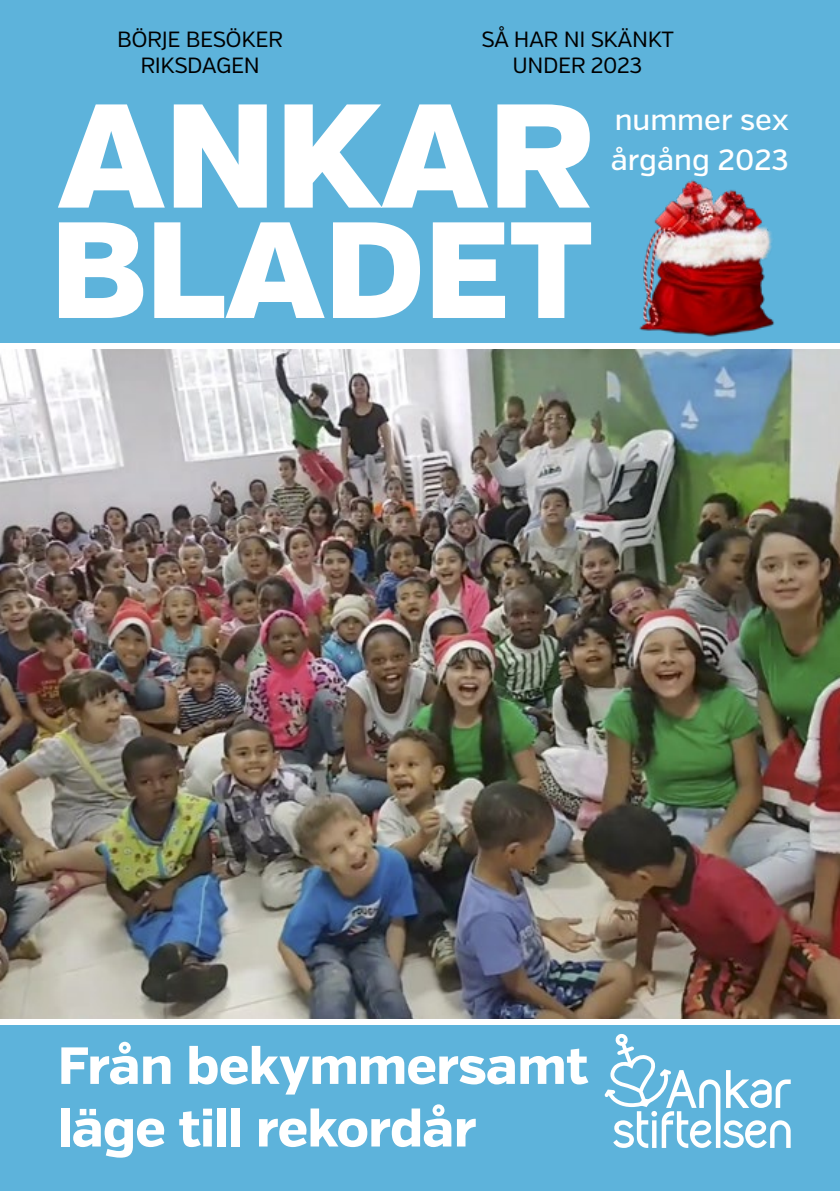
<style>
.page{position:relative;width:840px;height:1191px;background:#fff}
.page>*{position:absolute;margin:0;border:0;box-sizing:border-box;transform-origin:0 0}
.t1{font:800 52.2px/62.6px "Verb";letter-spacing:-.01em;color:#fff}
.t2{font:500 29.2px/40.2px "Verb";color:#fff}
.t3{font:22px/26.4px "Verb";letter-spacing:-.02em;color:#000;text-align:center}
</style>
<div class="page">
<img style="left:0;top:349px;width:839px;height:669px">
<div style="left:0;top:0;width:839px;height:342px;background:#5db3db"></div>
<div style="left:0;top:1025px;width:839px;height:166px;background:#5db3db"></div>
<svg style="left:59px;top:222px;width:531px;height:96px;fill:#fff"></svg>
<svg style="left:58px;top:104px;width:531px;height:104px;fill:#fff"></svg>
<svg style="left:604px;top:1034px;width:186px;height:114px"></svg>
<img style="left:623px;top:180px;width:165px;height:163px">
<p class="t3" style="left:117px;top:26px;width:167px">BÖRJE BESÖKER<br>RIKSDAGEN</p>
<p class="t3" style="left:481px;top:26px;width:194px">SÅ HAR NI SKÄNKT<br>UNDER 2023</p>
<h2 class="t2" style="left:610px;top:100px;width:179px">nummer sex årgång 2023</h2>
<h1 class="t1" style="left:58px;top:1035px;width:532px">Från bekymmersamt läge till rekordår</h1>
</div>
